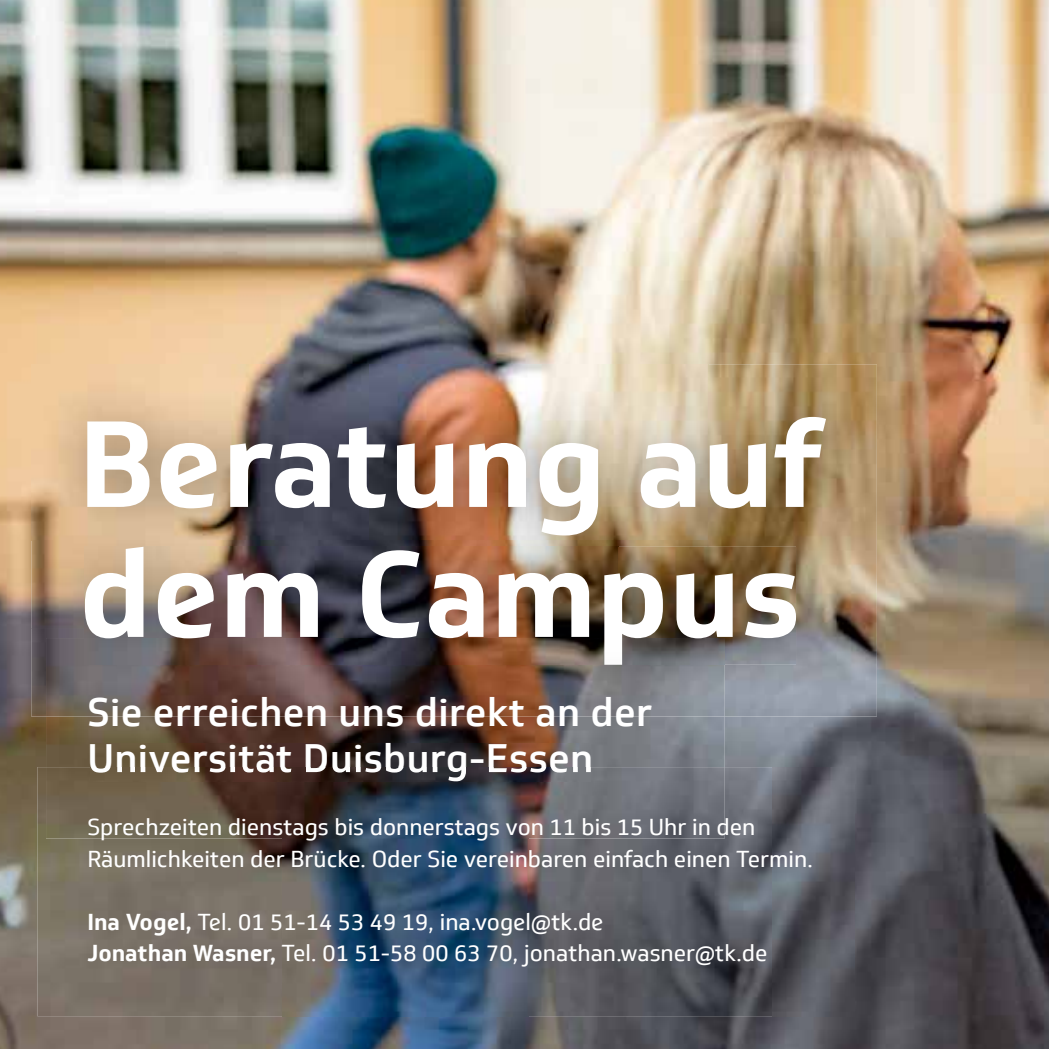
<style>
.page{position:relative;width:1049px;height:1049px;background:#fff}
.page>*{position:absolute;margin:0;border:0;box-sizing:border-box;transform-origin:0 0}
.t1{font:700 120px/130px "Soleto TK Headline";color:#fff}
.t2{font:500 38.75px/46.5px "Soleto TK";letter-spacing:.01em;color:#fff}
.t3{font:22.5px/31.5px "Soleto TK";color:#fff}
.t4{font:22.5px "Soleto TK Headline";color:#fff}
.s1{font-weight:700}
</style>
<div class="page">
<img style="left:0;top:0;width:1049px;height:1049px">
<img style="left:31px;top:364px;width:677px;height:264px">
<img style="left:708px;top:364px;width:169px;height:352px">
<img style="left:31px;top:628px;width:54px;height:88px">
<img style="left:85px;top:547px;width:533px;height:91px">
<img style="left:618px;top:547px;width:178px;height:118px">
<img style="left:46px;top:638px;width:679px;height:200px">
<img style="left:85px;top:638px;width:640px;height:27px">
<img style="left:90px;top:743px;width:501px;height:24px">
<img style="left:37px;top:767px;width:246px;height:249px">
<img style="left:282px;top:838px;width:245px;height:178px">
<img style="left:527px;top:767px;width:327px;height:249px">
<img style="left:90px;top:767px;width:501px;height:14px">
<h1 class="t1" style="left:79px;top:400px;width:746px">Beratung auf dem Campus</h1>
<h2 class="t2" style="left:87px;top:689px;width:567px">Sie erreichen uns direkt an der<br>Universität Duisburg-Essen</h2>
<p class="t3" style="left:87px;top:811px;width:727px">Sprechzeiten dienstags bis donnerstags von 11 bis 15 Uhr in den<br>Räumlichkeiten der Brücke. Oder Sie vereinbaren einfach einen Termin.</p>
<p class="t4" style="left:87px;top:908px;width:517px"><span class="s1">Ina Vogel,</span> Tel. 01 51-14 53 49 19, ina.vogel@tk.de</p>
<p class="t3" style="left:87px;top:937px;width:681px"><span class="s1">Jonathan Wasner,</span> Tel. 01 51-58 00 63 70, jonathan.wasner@tk.de</p>
</div>
